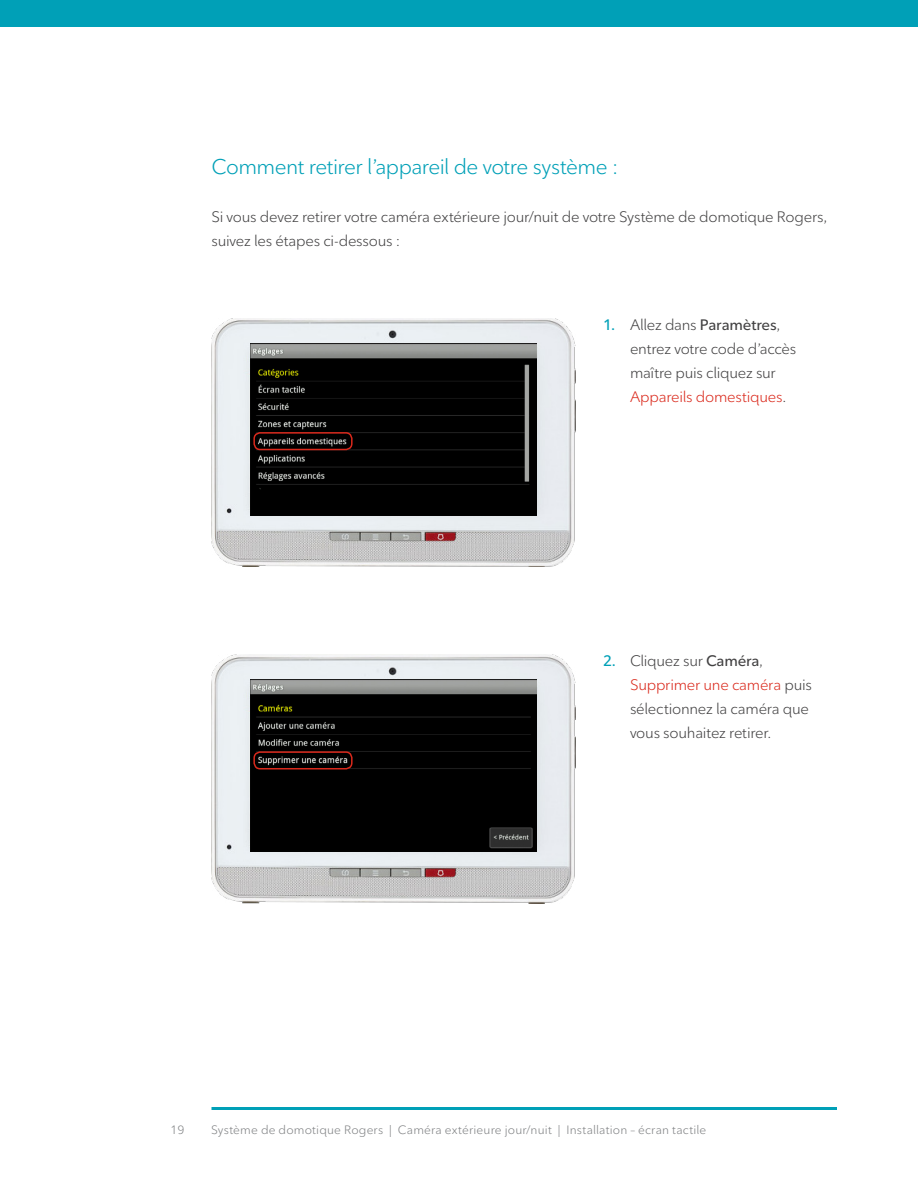
<style>
.page{position:relative;width:918px;height:1188px;background:#fff}
.page>*{position:absolute;margin:0;border:0;box-sizing:border-box;transform-origin:0 0}
.t1{font:21px "Ted Next";letter-spacing:-.03em;color:#00a0b7}
.t2{font:15px/24px "Ted Next";letter-spacing:-.015em;color:#424142}
.t3{font:12px "Ted Next";letter-spacing:.015em;color:#808284}
.s1{font-weight:600;color:#00a0b7}
.s2{font-weight:600}
.s3{color:#da291c}
</style>
<div class="page">
<div style="left:0;top:0;width:918px;height:27px;background:#00a0b7"></div>
<hr style="left:212px;top:1107px;width:625px;height:3px;background:#00a0b7">
<img style="left:212px;top:654px;width:364px;height:249px">
<img style="left:212px;top:318px;width:364px;height:249px">
<img style="left:251px;top:679px;width:286px;height:173px">
<img style="left:251px;top:344px;width:285px;height:172px">
<div style="left:253px;top:432px;width:100px;height:18px;border:2px solid #da291c;border-radius:6px"></div>
<div style="left:253px;top:751px;width:100px;height:19px;border:2px solid #da291c;border-radius:6px"></div>
<h1 class="t1" style="left:212px;top:154px;width:408px">Comment retirer l’appareil de votre système :</h1>
<p class="t2" style="left:212px;top:205px;width:617px">Si vous devez retirer votre caméra extérieure jour/nuit de votre Système de domotique Rogers, suivez les étapes ci-dessous :</p>
<p class="t2" style="left:630px;top:312px;width:168px;text-indent:-27px"><span class="s1">1.</span> Allez dans <span class="s2">Paramètres</span>, entrez votre code d’accès maître puis cliquez sur<br><span class="s3">Appareils domestiques</span>.</p>
<p class="t2" style="left:630px;top:649px;width:183px;text-indent:-27px"><span class="s1">2.</span> Cliquez sur <span class="s2">Caméra</span>,<br><span class="s3">Supprimer une caméra</span> puis sélectionnez la caméra que vous souhaitez retirer.</p>
<p class="t3" style="left:171px;top:1123px;width:15px">19</p>
<p class="t3" style="left:211px;top:1123px;width:497px">Système de domotique Rogers | Caméra extérieure jour/nuit | Installation – écran tactile</p>
</div>
